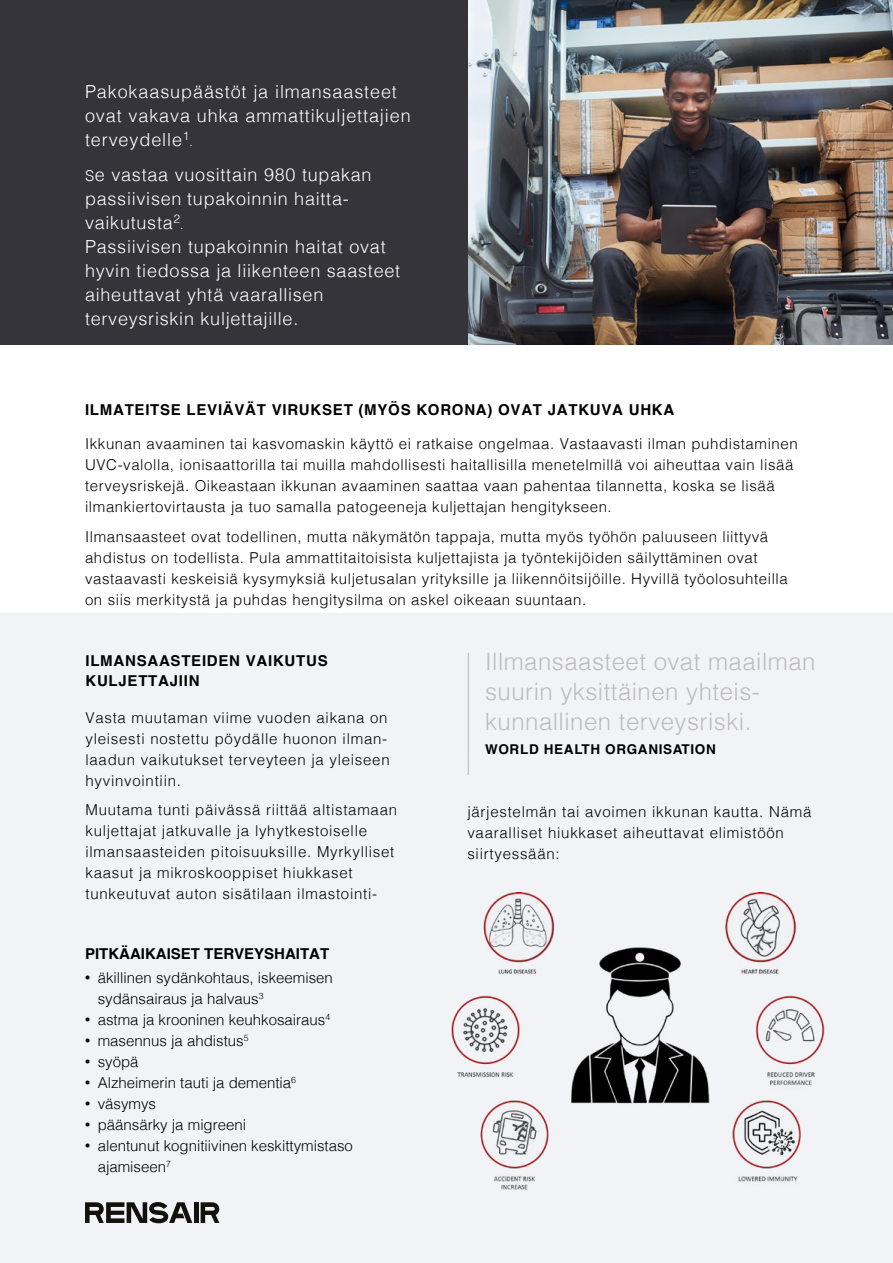
<style>
.page{position:relative;width:893px;height:1263px;background:#fff}
.page>*{position:absolute;margin:0;border:0;box-sizing:border-box;transform-origin:0 0}
.t1{font:300 24px/30px "Helvetica";letter-spacing:.02em;color:#bdbbbd}
.t2{font:300 18px/24px "Helvetica";letter-spacing:.04em;color:#fff}
.t3{font:300 15px/21px "Helvetica";letter-spacing:.04em;color:#000}
.t4{font:300 15px/21px "Helvetica";color:#000}
.t5{font:700 15px/20.4px "Helvetica";letter-spacing:.05em;color:#000}
.t6{font:700 15px "Helvetica";color:#000}
.t7{font:700 13.5px "Helvetica";letter-spacing:.05em;color:#000}
.t8{font:300 12px "Helvetica";color:#fff}
.s1{font-size:15px}
.s2{font-family:"Aktiv Grotesk"}
</style>
<div class="page">
<div style="left:0;top:614px;width:893px;height:649px;background:#f2f3f6"></div>
<img style="left:451px;top:892px;width:374px;height:298px">
<img style="left:468px;top:0;width:425px;height:344px">
<div style="left:0;top:0;width:468px;height:344px;background:#36343b"></div>
<hr style="left:468px;top:653px;width:1px;height:105px;background:#bdbbbd">
<svg style="left:468px;top:758px;width:1px;height:17px"></svg>
<hr style="left:194px;top:1202px;width:4px;height:21px;background:#12110c">
<svg style="left:85px;top:1202px;width:107px;height:21px"></svg>
<svg style="left:201px;top:1202px;width:18px;height:21px"></svg>
<p class="t2" style="left:85px;top:78px;width:327px">Pakokaasupäästöt ja ilmansaasteet ovat vakava uhka ammattikuljettajien terveydelle<sup>1</sup></p>
<p class="t8" style="left:190px;top:131px;width:5px">.</p>
<p class="t2" style="left:85px;top:162px;width:288px"><span class="s1">S</span>e vastaa vuosittain 980 tupakan passiivisen tupakoinnin haitta&shy;vaikutusta<sup>2</sup></p>
<p class="t8" style="left:180px;top:215px;width:5px">.</p>
<p class="t2" style="left:85px;top:234px;width:317px">Passiivisen tupakoinnin haitat ovat hyvin tiedossa ja liikenteen saasteet aiheuttavat yhtä vaarallisen terveysriskin kuljettajille.</p>
<p class="t5" style="left:85px;top:401px;width:591px">ILMATEITSE LEVIÄVÄT VIRUKSET (MYÖS KORONA) OVAT JATKUVA UHKA</p>
<p class="t3" style="left:85px;top:432px;width:714px">Ikkunan avaaminen tai kasvomaskin käyttö ei ratkaise ongelmaa. Vastaavasti ilman puhdistaminen UVC-valolla, ionisaattorilla tai muilla mahdollisesti haitallisilla menetelmillä voi aiheuttaa vain lisää terveysriskejä. Oikeastaan ikkunan avaaminen saattaa vaan pahentaa tilannetta, koska se lisää ilmankiertovirtausta ja tuo samalla patogeeneja kuljettajan hengitykseen.</p>
<p class="t3" style="left:85px;top:525px;width:704px">Ilmansaasteet ovat todellinen, mutta näkymätön tappaja, mutta myös työhön paluuseen liittyvä ahdistus on todellista. Pula ammattitaitoisista kuljettajista ja työntekijöiden säilyttäminen ovat vastaavasti keskeisiä kysymyksiä kuljetusalan yrityksille ja liikennöitsijöille. Hyvillä työolosuhteilla on siis merkitystä ja puhdas hengitysilma on askel oikeaan suuntaan.</p>
<p class="t5" style="left:85px;top:652px;width:244px">ILMANSAASTEIDEN VAIKUTUS<br>KULJETTAJIIN</p>
<p class="t3" style="left:85px;top:706px;width:306px">Vasta muutaman viime vuoden aikana on yleisesti nostettu pöydälle huonon ilman&shy;laadun vaikutukset terveyteen ja yleiseen hyvinvointiin.</p>
<p class="t3" style="left:85px;top:798px;width:313px">Muutama tunti päivässä riittää altistamaan kuljettajat jatkuvalle ja lyhytkestoiselle ilmansaasteiden pitoisuuksille. Myrkylliset kaasut ja mikroskooppiset hiukkaset tunkeutuvat auton sisätilaan ilmastointi-</p>
<p class="t6" style="left:85px;top:945px;width:246px">PITKÄAIKAISET TERVEYSHAITAT</p>
<p class="t4" style="left:98px;top:966px;width:237px;text-indent:-13px"><span class="s2">•</span> äkillinen sydänkohtaus, iskeemisen sydänsairaus ja halvaus<sup>3</sup></p>
<p class="t4" style="left:85px;top:1008px;width:247px"><span class="s2">•</span> astma ja krooninen keuhkosairaus<sup>4</sup></p>
<p class="t4" style="left:85px;top:1029px;width:165px"><span class="s2">•</span> masennus ja ahdistus<sup>5</sup></p>
<p class="t3" style="left:85px;top:1050px;width:55px"><span class="s2">•</span> syöpä</p>
<p class="t4" style="left:85px;top:1071px;width:213px"><span class="s2">•</span> Alzheimerin tauti ja dementia<sup>6</sup></p>
<p class="t4" style="left:85px;top:1092px;width:73px"><span class="s2">•</span> väsymys</p>
<p class="t4" style="left:85px;top:1113px;width:163px"><span class="s2">•</span> päänsärky ja migreeni</p>
<p class="t4" style="left:98px;top:1134px;width:257px;text-indent:-13px"><span class="s2">•</span> alentunut kognitiivinen keskittymistaso ajamiseen<sup>7</sup></p>
<h1 class="t1" style="left:485px;top:645px;width:332px">Illmansaasteet ovat maailman suurin yksittäinen yhteis&shy;kunnallinen terveysriski.</h1>
<p class="t7" style="left:485px;top:741px;width:232px">WORLD HEALTH ORGANISATION</p>
<p class="t3" style="left:467px;top:800px;width:345px">järjestelmän tai avoimen ikkunan kautta. Nämä vaaralliset hiukkaset aiheuttavat elimistöön siirtyessään:</p>
</div>
